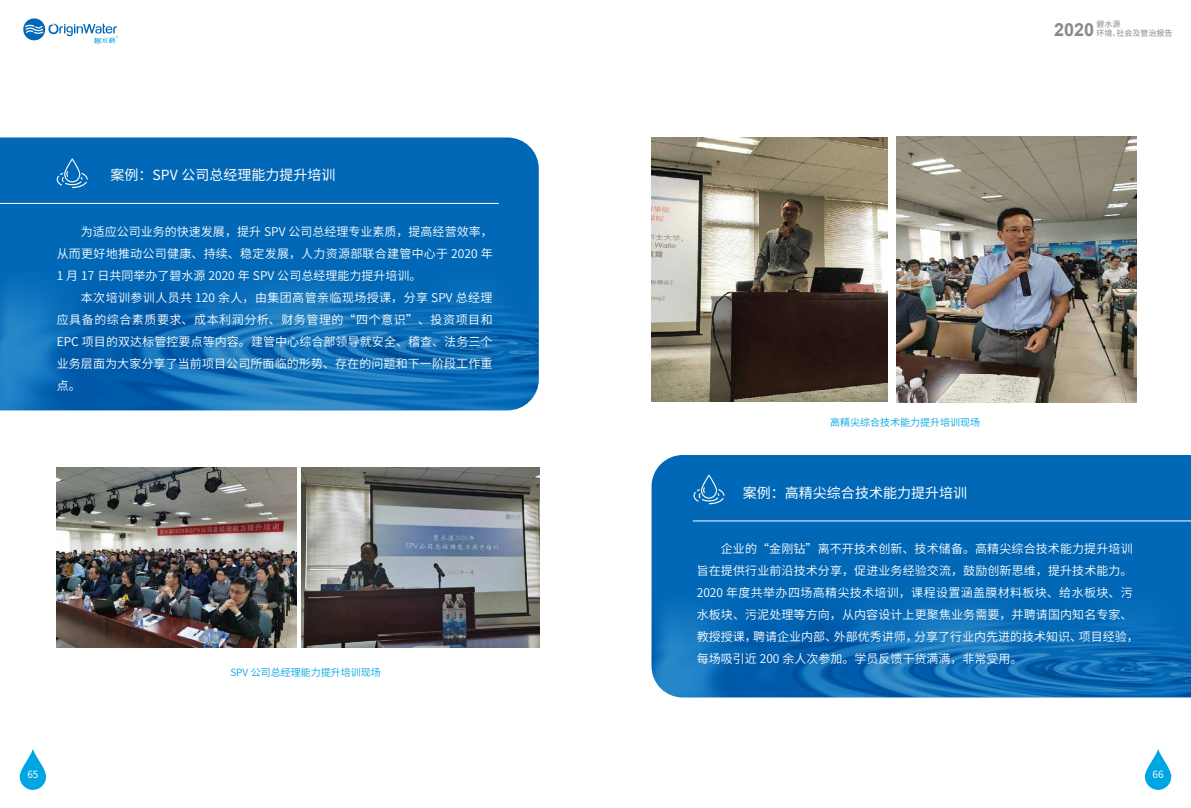
<style>
.page{position:relative;width:1191px;height:808px;background:#fff}
.page>*{position:absolute;margin:0;border:0;box-sizing:border-box;transform-origin:0 0}
.t1{font:700 18px "Arial";color:#898989}
.t2{font:14px "Source Han Sans CN";color:#fff}
.t3{font:12px/22px "Source Han Sans CN";letter-spacing:.01em;color:#fff;text-align:justify}
.t4{font:10px "Source Han Sans CN";color:#00a5e3}
.t5{font:10px "Source Han Sans CN";color:#fff}
.t6{font:8px "Source Han Sans CN";color:#898989}
</style>
<div class="page">
<svg style="left:23px;top:18px;width:95px;height:25px"></svg>
<svg style="left:20px;top:749px;width:26px;height:41px"></svg>
<svg style="left:1144px;top:749px;width:27px;height:41px"></svg>
<div style="left:0;top:137px;width:539px;height:127px;background:#0068b7"></div>
<img style="left:0;top:264px;width:539px;height:146px">
<svg style="left:57px;top:158px;width:31px;height:30px"></svg>
<img style="left:57px;top:468px;width:239px;height:179px">
<img style="left:301px;top:468px;width:238px;height:179px">
<hr style="left:0;top:203px;width:499px;height:1px;background:#fff">
<div style="left:651px;top:455px;width:540px;height:131px;background:#0068b7"></div>
<img style="left:651px;top:586px;width:540px;height:111px">
<svg style="left:693px;top:475px;width:31px;height:29px"></svg>
<hr style="left:693px;top:521px;width:498px;height:1px;background:#fff">
<img style="left:651px;top:137px;width:237px;height:265px">
<img style="left:896px;top:136px;width:240px;height:267px">
<p class="t2" style="left:111px;top:167px;width:226px">案例：SPV 公司总经理能力提升培训</p>
<p class="t3" style="left:57px;top:220px;width:437px;text-indent:24px">为适应公司业务的快速发展，提升 SPV 公司总经理专业素质，提高经营效率，从而更好地推动公司健康、持续、稳定发展，人力资源部联合建管中心于 2020 年1 月 17 日共同举办了碧水源 2020 年 SPV 公司总经理能力提升培训。</p>
<p class="t3" style="left:57px;top:286px;width:437px;text-indent:24px">本次培训参训人员共 120 余人，由集团高管亲临现场授课，分享 SPV 总经理应具备的综合素质要求、成本利润分析、财务管理的“四个意识”、投资项目和EPC 项目的双达标管控要点等内容。建管中心综合部领导就安全、稽查、法务三个业务层面为大家分享了当前项目公司所面临的形势、存在的问题和下一阶段工作重点。</p>
<p class="t4" style="left:230px;top:666px;width:152px">SPV 公司总经理能力提升培训现场</p>
<p class="t6" style="left:1096px;top:20px;width:25px">碧水源</p>
<h1 class="t1" style="left:1054px;top:17px;width:42px">2020</h1>
<p class="t6" style="left:1096px;top:29px;width:77px">环境、社会及管治报告</p>
<p class="t4" style="left:830px;top:417px;width:151px">高精尖综合技术能力提升培训现场</p>
<p class="t2" style="left:743px;top:485px;width:225px">案例：高精尖综合技术能力提升培训</p>
<p class="t3" style="left:696px;top:538px;width:443px;text-align:left;text-indent:24px">企业的“金刚钻”离不开技术创新、技术储备。高精尖综合技术能力提升培训旨在提供行业前沿技术分享，促进业务经验交流，鼓励创新思维，提升技术能力。2020 年度共举办四场高精尖技术培训，课程设置涵盖膜材料板块、给水板块、污水板块、污泥处理等方向，从内容设计上更聚焦业务需要，并聘请国内知名专家、教授授课，聘请企业内部、外部优秀讲师，分享了行业内先进的技术知识、项目经验，每场吸引近 200 余人次参加。学员反馈干货满满，非常受用。</p>
<p class="t5" style="left:27px;top:769px;width:13px">65</p>
<p class="t5" style="left:1152px;top:769px;width:13px">66</p>
</div>
